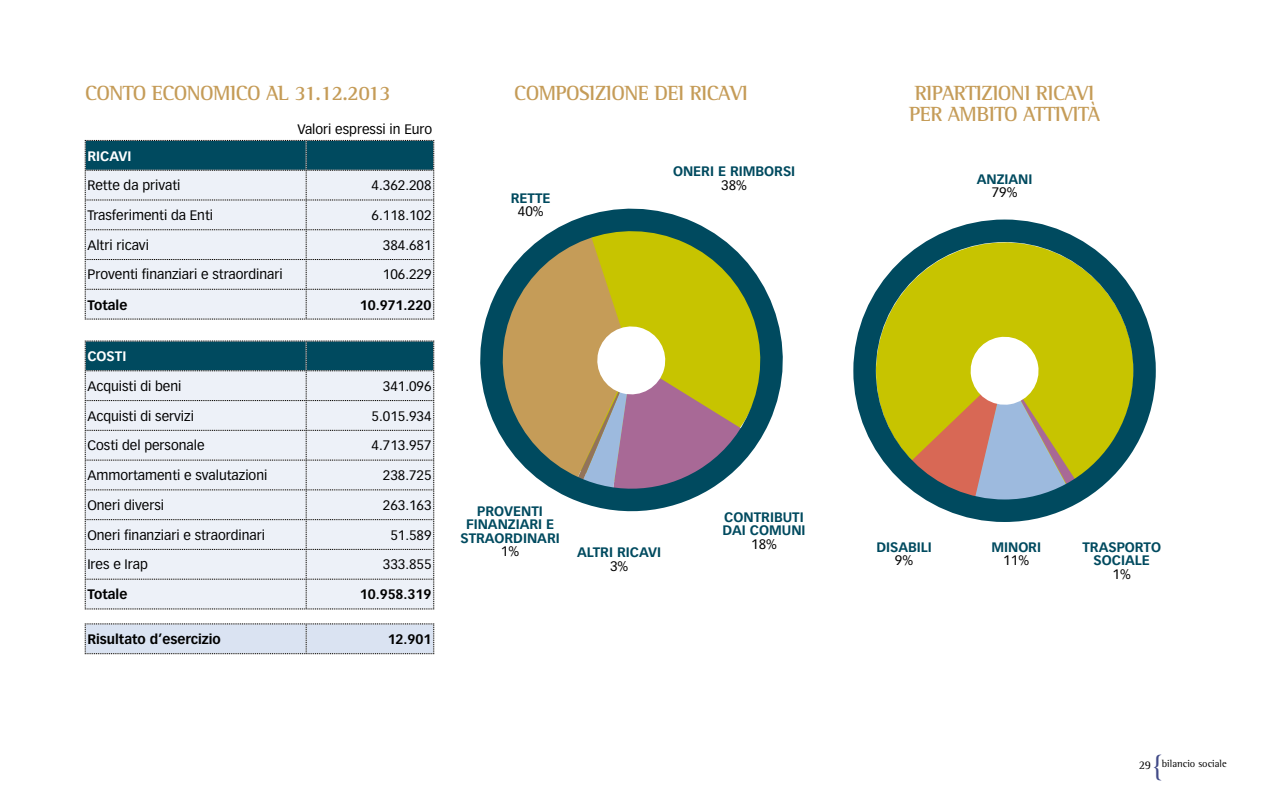
<style>
.page{position:relative;width:1263px;height:808px;background:#fff}
.page>*{position:absolute;margin:0;border:0;box-sizing:border-box;transform-origin:0 0}
.t1{font:30px "STIX General";color:#414a87}
.t2{font:700 21px/21px "Rotis Semi Serif Std";letter-spacing:-.03em;color:#c59c58}
.t3{font:13.5px "Vectora LH";color:#000}
.t4{font:700 13.5px/13.5px "Vectora LH";color:#004a5f}
.t5{font:700 13.5px "Vectora LH";color:#000}
.t6{font:700 13.5px "Vectora LH";color:#fff}
.t7{font:10.5px "Rotis Semi Serif Std";color:#000}
.s1{font-size:12px}
</style>
<div class="page">
<svg style="left:85px;top:140px;width:349px;height:180px;background:#c3d2da"></svg>
<svg style="left:85px;top:341px;width:349px;height:269px;background:#ced9e1"></svg>
<svg style="left:85px;top:623px;width:349px;height:31px;background:#d3dbe9"></svg>
<svg style="left:853px;top:219px;width:303px;height:285px"></svg>
<svg style="left:904px;top:334px;width:172px;height:188px"></svg>
<svg style="left:480px;top:208px;width:303px;height:292px"></svg>
<svg style="left:573px;top:323px;width:178px;height:189px"></svg>
<h2 class="t2" style="left:85px;top:82px;width:307px">CONTO ECONOMICO AL 31.12.2013</h2>
<p class="t3" style="left:297px;top:122px;width:136px">Valori espressi in Euro</p>
<p class="t6" style="left:87px;top:148px;width:45px">RICAVI</p>
<p class="t3" style="left:87px;top:177px;width:95px">Rette da privati</p>
<p class="t3" style="left:372px;top:177px;width:62px">4.362.208</p>
<p class="t3" style="left:87px;top:207px;width:127px">Trasferimenti da Enti</p>
<p class="t3" style="left:372px;top:207px;width:62px">6.118.102</p>
<p class="t3" style="left:87px;top:237px;width:63px">Altri ricavi</p>
<p class="t3" style="left:383px;top:237px;width:50px">384.681</p>
<p class="t3" style="left:87px;top:267px;width:197px">Proventi finanziari e straordinari</p>
<p class="t3" style="left:383px;top:267px;width:50px">106.229</p>
<p class="t5" style="left:87px;top:297px;width:42px">TOTALE</p>
<p class="t5" style="left:360px;top:297px;width:73px">10.971.220</p>
<p class="t6" style="left:87px;top:348px;width:40px">COSTI</p>
<p class="t3" style="left:87px;top:378px;width:96px">Acquisti di beni</p>
<p class="t3" style="left:383px;top:378px;width:50px">341.096</p>
<p class="t3" style="left:87px;top:408px;width:108px">Acquisti di servizi</p>
<p class="t3" style="left:372px;top:408px;width:62px">5.015.934</p>
<p class="t3" style="left:87px;top:438px;width:119px">Costi del personale</p>
<p class="t3" style="left:372px;top:438px;width:62px">4.713.957</p>
<p class="t3" style="left:87px;top:467px;width:182px">Ammortamenti e svalutazioni</p>
<p class="t3" style="left:383px;top:467px;width:50px">238.725</p>
<p class="t3" style="left:87px;top:497px;width:78px">Oneri diversi</p>
<p class="t3" style="left:383px;top:497px;width:50px">263.163</p>
<p class="t3" style="left:87px;top:527px;width:179px">Oneri finanziari e straordinari</p>
<p class="t3" style="left:390px;top:527px;width:43px">51.589</p>
<p class="t3" style="left:87px;top:557px;width:62px">Ires e Irap</p>
<p class="t3" style="left:383px;top:557px;width:50px">333.855</p>
<p class="t5" style="left:87px;top:586px;width:42px">TOTALE</p>
<p class="t5" style="left:360px;top:586px;width:73px">10.958.319</p>
<p class="t5" style="left:87px;top:631px;width:135px">RISULTATO D’ESERCIZIO</p>
<p class="t5" style="left:388px;top:631px;width:45px">12.901</p>
<h2 class="t2" style="left:514px;top:82px;width:86px">COMPOSIZIONE</h2>
<h2 class="t2" style="left:654px;top:82px;width:85px">DEI RICAVI</h2>
<p class="t4" style="left:511px;top:191px;width:41px">RETTE</p>
<p class="t3" style="left:518px;top:204px;width:27px">40%</p>
<p class="t4" style="left:673px;top:165px;width:124px">ONERI E RIMBORSI</p>
<p class="t3" style="left:721px;top:177px;width:27px">38%</p>
<p class="t4" style="left:477px;top:504px;width:18px">PROVENTI</p>
<p class="t4" style="left:466px;top:518px;width:9px">FINANZIARI</p>
<p class="t4" style="left:546px;top:518px;width:8px">E</p>
<p class="t4" style="left:460px;top:531px;width:10px">STRAORDINARI</p>
<p class="t3" style="left:501px;top:543px;width:20px">1%</p>
<p class="t4" style="left:577px;top:545px;width:8px">ALTRI</p>
<p class="t4" style="left:617px;top:545px;width:9px">RICAVI</p>
<p class="t3" style="left:610px;top:558px;width:20px">3%</p>
<p class="t4" style="left:722px;top:510px;width:85px">CONTRIBUTI<br>DAI COMUNI</p>
<p class="t3" style="left:751px;top:536px;width:27px">18%</p>
<h2 class="t2" style="left:909px;top:82px;width:177px;text-indent:127px">RICAVI<br>PER AMBITO ATTIVIT</h2>
<h2 class="t2" style="left:915px;top:82px;width:61px">RIPARTIZIONI</h2>
<h2 class="t2" style="left:1088px;top:103px;width:14px">À</h2>
<p class="t4" style="left:977px;top:172px;width:57px">ANZIANI</p>
<p class="t3" style="left:992px;top:184px;width:27px">79%</p>
<p class="t4" style="left:876px;top:540px;width:57px">DISABILI</p>
<p class="t3" style="left:895px;top:552px;width:20px">9%</p>
<p class="t4" style="left:991px;top:540px;width:51px">MINORI</p>
<p class="t3" style="left:1003px;top:552px;width:27px">11%</p>
<p class="t4" style="left:1082px;top:540px;width:10px">TRASPORTO</p>
<p class="t4" style="left:1093px;top:554px;width:58px">SOCIALE</p>
<p class="t3" style="left:1112px;top:566px;width:20px">1%</p>
<h1 class="t1" style="left:1151px;top:744px;width:16px">{</h1>
<p class="t7" style="left:1139px;top:758px;width:90px"><span class="s1">29</span> bilancio sociale</p>
</div>
